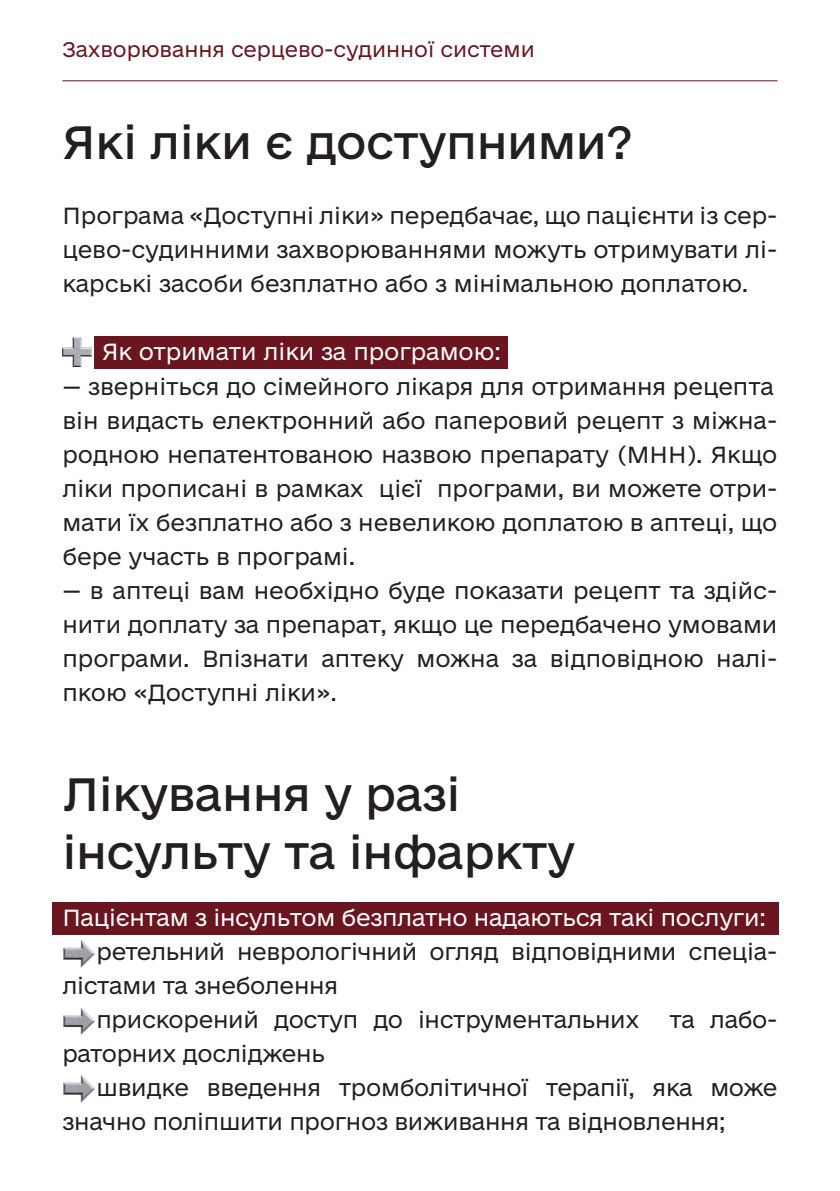
<style>
.page{position:relative;width:840px;height:1191px;background:#fff}
.page>*{position:absolute;margin:0;border:0;box-sizing:border-box;transform-origin:0 0}
.t1{font:44px "e Ukraine Regular";letter-spacing:-.01em;color:#231f20}
.t2{font:22px/34px "e Ukraine Light";letter-spacing:-.015em;color:#231f20;text-align:justify}
.t3{font:22px "e Ukraine Light";letter-spacing:-.015em;color:#fff}
.t4{font:20px "e Ukraine Light";letter-spacing:-.005em;color:#6b1520}
</style>
<div class="page">
<hr style="left:62px;top:80px;width:715px;height:1px;background:#6b1520">
<div style="left:95px;top:336px;width:412px;height:33px;background:#6b1520"></div>
<div style="left:52px;top:901px;width:726px;height:33px;background:#6b1520"></div>
<img style="left:62px;top:337px;width:30px;height:30px">
<img style="left:63px;top:940px;width:31px;height:28px">
<img style="left:63px;top:1008px;width:31px;height:27px">
<img style="left:63px;top:1075px;width:31px;height:28px">
<p class="t4" style="left:62px;top:37px;width:473px">Захворювання серцево-судинної системи</p>
<p class="t1" style="left:62px;top:116px;width:572px">Які ліки є доступними?</p>
<p class="t2" style="left:62px;top:200px;width:716px">Програма «Доступні ліки» передбачає, що пацієнти із сер&shy;цево-судинними захворюваннями можуть отримувати лі&shy;карські засоби безплатно або з мінімальною доплатою.</p>
<p class="t3" style="left:102px;top:339px;width:400px">Як отримати ліки за програмою:</p>
<p class="t2" style="left:62px;top:370px;width:712px">— зверніться до сімейного лікаря для отримання рецепта</p>
<p class="t2" style="left:62px;top:404px;width:716px">він видасть електронний або паперовий рецепт з міжна&shy;родною непатентованою назвою препарату (МНН). Якщо ліки прописані в рамках цієї програми, ви можете отри&shy;мати їх безплатно або з невеликою доплатою в аптеці, що бере участь в програмі.</p>
<p class="t2" style="left:62px;top:574px;width:716px">— в аптеці вам необхідно буде показати рецепт та здійс&shy;нити доплату за препарат, якщо це передбачено умовами програми. Впізнати аптеку можна за відповідною налі&shy;пкою «Доступні ліки».</p>
<p class="t1" style="left:62px;top:767px;width:399px">Лікування у разі</p>
<p class="t1" style="left:62px;top:825px;width:514px">інсульту та інфаркту</p>
<p class="t3" style="left:62px;top:904px;width:704px">Пацієнтам з інсультом безплатно надаються такі послуги:</p>
<p class="t2" style="left:62px;top:935px;width:716px;text-indent:34px">ретельний неврологічний огляд відповідними спеціа&shy;лістами та знеболення</p>
<p class="t2" style="left:96px;top:1003px;width:544px">прискорений доступ до інструментальних</p>
<p class="t2" style="left:669px;top:1003px;width:109px">та лабо-</p>
<p class="t2" style="left:62px;top:1037px;width:264px">раторних досліджень</p>
<p class="t2" style="left:62px;top:1071px;width:716px;text-indent:34px">швидке введення тромболітичної терапії, яка може значно поліпшити прогноз виживання та відновлення;</p>
</div>
